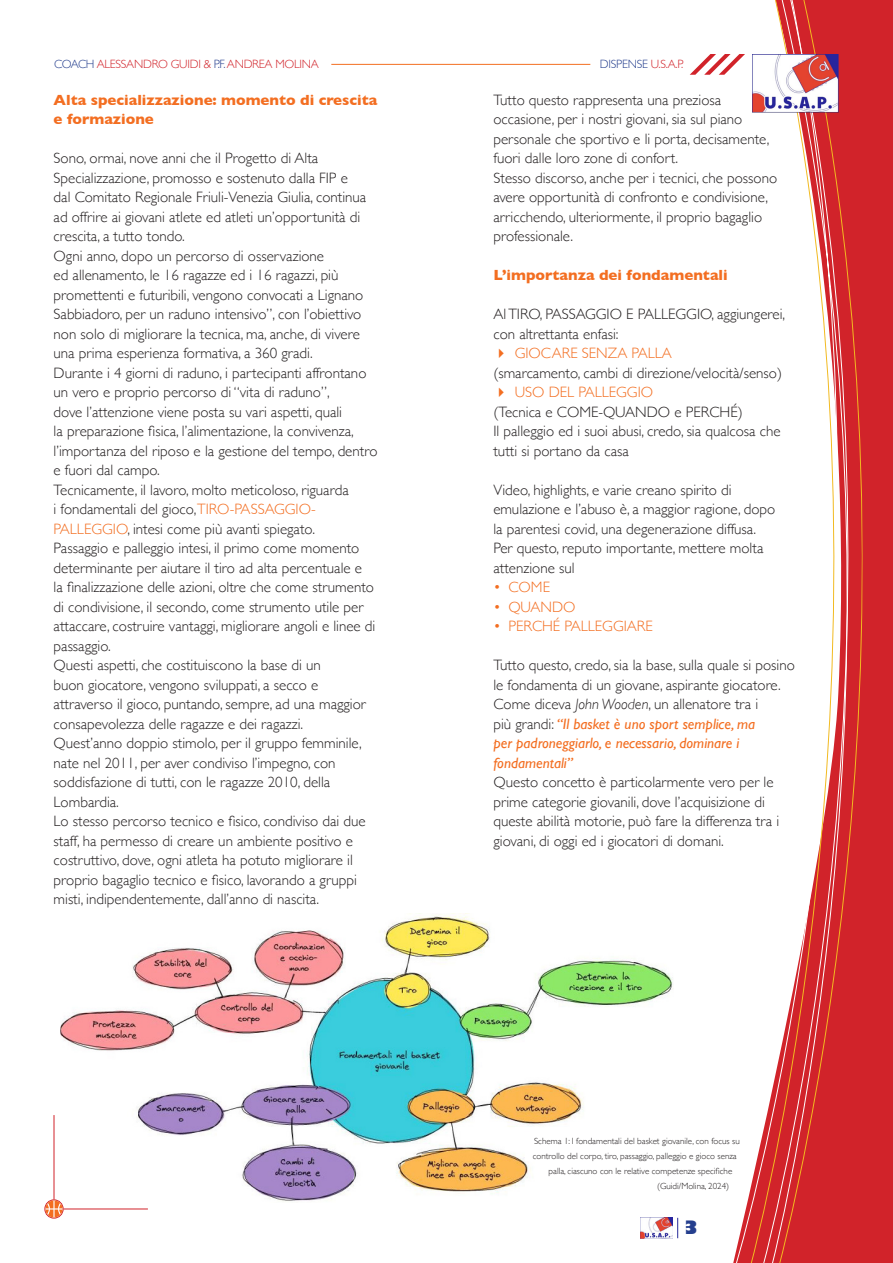
<style>
.page{position:relative;width:893px;height:1263px;background:#fff}
.page>*{position:absolute;margin:0;border:0;box-sizing:border-box;transform-origin:0 0}
.t1{font:800 18px "Gill Sans";color:#253f8e}
.t2{font:300 15px/19.5px "Gill Sans";color:#231f20}
.t3{font:italic 15px/19.5px "Gill Sans";color:#f36e21}
.t4{font:700 15px/19.5px "Gill Sans";color:#f36e21}
.t5{font:300 15px "Gill Sans";color:#f36e21}
.t6{font:300 12px "Gill Sans";letter-spacing:-.02em;color:#d1232a}
.t7{font:300 12px "Gill Sans";letter-spacing:-.02em;color:#253f8e}
.t8{font:300 9px "Gill Sans";color:#231f20}
.s1{color:#253f8e}
.s2{color:#d1232a}
.s3{color:#f36e21}
.s4{font-weight:300;font-style:normal;color:#231f20}
.s5{font-weight:300;color:#231f20}
</style>
<div class="page">
<div style="left:863px;top:0;width:30px;height:1263px;background:#d1232a"></div>
<svg style="left:742px;top:0;width:121px;height:1263px"></svg>
<svg style="left:677px;top:1218px;width:1px;height:20px"></svg>
<img style="left:752px;top:54px;width:87px;height:58px">
<img style="left:641px;top:1218px;width:31px;height:20px">
<svg style="left:690px;top:54px;width:55px;height:21px"></svg>
<hr style="left:331px;top:64px;width:259px;height:1px;background:#f36e21">
<div style="left:44px;top:1199px;width:20px;height:19px;border:1px solid #d1232a;border-radius:50%"></div>
<svg style="left:45px;top:1200px;width:18px;height:17px"></svg>
<hr style="left:64px;top:1208px;width:84px;height:1px;background:#d1232a">
<hr style="left:54px;top:1115px;width:1px;height:84px;background:#d1232a">
<img style="left:60px;top:913px;width:613px;height:290px">
<p class="t6" style="left:54px;top:55px;width:266px"><span class="s1">COACH</span> ALESSANDRO GUIDI &amp; <span class="s1">P.F.</span> ANDREA MOLINA</p>
<p class="t7" style="left:600px;top:55px;width:85px">DISPENSE <span class="s2">U.S.A.P.</span></p>
<p class="t4" style="left:54px;top:90px;width:325px">Alta specializzazione: momento di crescita e formazione</p>
<p class="t2" style="left:54px;top:148px;width:314px">Sono, ormai, nove anni che il Progetto di Alta Specializzazione, promosso e sostenuto dalla FIP e dal Comitato Regionale Friuli-Venezia Giulia, continua ad offrire ai giovani atlete ed atleti un’opportunità di crescita, a tutto tondo.</p>
<p class="t2" style="left:54px;top:245px;width:311px">Ogni anno, dopo un percorso di osservazione<br>ed allenamento, le 16 ragazze ed i 16 ragazzi, più promettenti e futuribili, vengono convocati a Lignano Sabbiadoro, per un raduno intensivo”, con l’obiettivo non solo di migliorare la tecnica, ma, anche, di vivere una prima esperienza formativa, a 360 gradi.</p>
<p class="t2" style="left:54px;top:362px;width:325px">Durante i 4 giorni di raduno, i partecipanti affrontano un vero e proprio percorso di “vita di raduno”,<br>dove l’attenzione viene posta su vari aspetti, quali<br>la preparazione fisica, l’alimentazione, la convivenza, l’importanza del riposo e la gestione del tempo, dentro e fuori dal campo.</p>
<p class="t2" style="left:54px;top:479px;width:297px">Tecnicamente, il lavoro, molto meticoloso, riguarda i fondamentali del gioco,<span class="s3">TIRO-PASSAGGIO-<br>PALLEGGIO</span>, intesi come più avanti spiegato.</p>
<p class="t2" style="left:54px;top:538px;width:323px">Passaggio e palleggio intesi, il primo come momento determinante per aiutare il tiro ad alta percentuale e<br>la finalizzazione delle azioni, oltre che come strumento di condivisione, il secondo, come strumento utile per attaccare, costruire vantaggi, migliorare angoli e linee di passaggio.</p>
<p class="t2" style="left:54px;top:655px;width:314px">Questi aspetti, che costituiscono la base di un<br>buon giocatore, vengono sviluppati, a secco e attraverso il gioco, puntando, sempre, ad una maggior consapevolezza delle ragazze e dei ragazzi.</p>
<p class="t2" style="left:54px;top:733px;width:310px">Quest’anno doppio stimolo, per il gruppo femminile, nate nel 2011, per aver condiviso l’impegno, con soddisfazione di tutti, con le ragazze 2010, della Lombardia.</p>
<p class="t2" style="left:54px;top:811px;width:314px">Lo stesso percorso tecnico e fisico, condiviso dai due staff, ha permesso di creare un ambiente positivo e costruttivo, dove, ogni atleta ha potuto migliorare il proprio bagaglio tecnico e fisico, lavorando a gruppi misti, indipendentemente, dall’anno di nascita.</p>
<p class="t2" style="left:493px;top:90px;width:278px">Tutto questo rappresenta una preziosa occasione, per i nostri giovani, sia sul piano personale che sportivo e li porta, decisamente, fuori dalle loro zone di confort.</p>
<p class="t2" style="left:493px;top:168px;width:285px">Stesso discorso, anche per i tecnici, che possono avere opportunità di confronto e condivisione, arricchendo, ulteriormente, il proprio bagaglio professionale.</p>
<p class="t4" style="left:493px;top:265px;width:236px">L’importanza dei fondamentali</p>
<p class="t2" style="left:493px;top:304px;width:293px">Al TIRO, PASSAGGIO E PALLEGGIO, aggiungerei, con altrettanta enfasi:</p>
<p class="t5" style="left:515px;top:342px;width:159px">GIOCARE SENZA PALLA</p>
<p class="t2" style="left:493px;top:363px;width:290px">(smarcamento, cambi di direzione/velocità/senso)</p>
<p class="t5" style="left:515px;top:381px;width:140px">USO DEL PALLEGGIO</p>
<p class="t2" style="left:493px;top:402px;width:251px">(Tecnica e COME-QUANDO e PERCHÉ)</p>
<p class="t2" style="left:493px;top:421px;width:289px">Il palleggio ed i suoi abusi, credo, sia qualcosa che tutti si portano da casa</p>
<p class="t2" style="left:493px;top:480px;width:283px">Video, highlights, e varie creano spirito di emulazione e l’abuso è, a maggior ragione, dopo la parentesi covid, una degenerazione diffusa.<br>Per questo, reputo importante, mettere molta attenzione sul</p>
<p class="t5" style="left:493px;top:576px;width:58px">• COME</p>
<p class="t5" style="left:493px;top:595px;width:84px">• QUANDO</p>
<p class="t5" style="left:493px;top:615px;width:161px">• PERCHÉ PALLEGGIARE</p>
<p class="t2" style="left:493px;top:655px;width:303px">Tutto questo, credo, sia la base, sulla quale si posino le fondamenta di un giovane, aspirante giocatore.</p>
<p class="t3" style="left:493px;top:695px;width:266px"><span class="s4">Come diceva</span> <span class="s5">John Wooden</span><span class="s4">, un allenatore tra i più grandi:</span> “Il basket è uno sport semplice, ma per padroneggiarlo, e necessario, dominare i fondamentali”</p>
<p class="t2" style="left:493px;top:772px;width:287px">Questo concetto è particolarmente vero per le prime categorie giovanili, dove l’acquisizione di queste abilità motorie, può fare la differenza tra i giovani, di oggi ed i giocatori di domani.</p>
<p class="t8" style="left:534px;top:1134px;width:207px">Schema 1: I fondamentali del basket giovanile, con focus su</p>
<p class="t8" style="left:533px;top:1149px;width:206px">controllo del corpo, tiro, passaggio, palleggio e gioco senza</p>
<p class="t8" style="left:549px;top:1164px;width:185px">palla, ciascuno con le relative competenze specifiche</p>
<p class="t8" style="left:657px;top:1179px;width:74px">(Guidi/Molina, 2024)</p>
<p class="t1" style="left:683px;top:1213px;width:17px">3</p>
</div>
